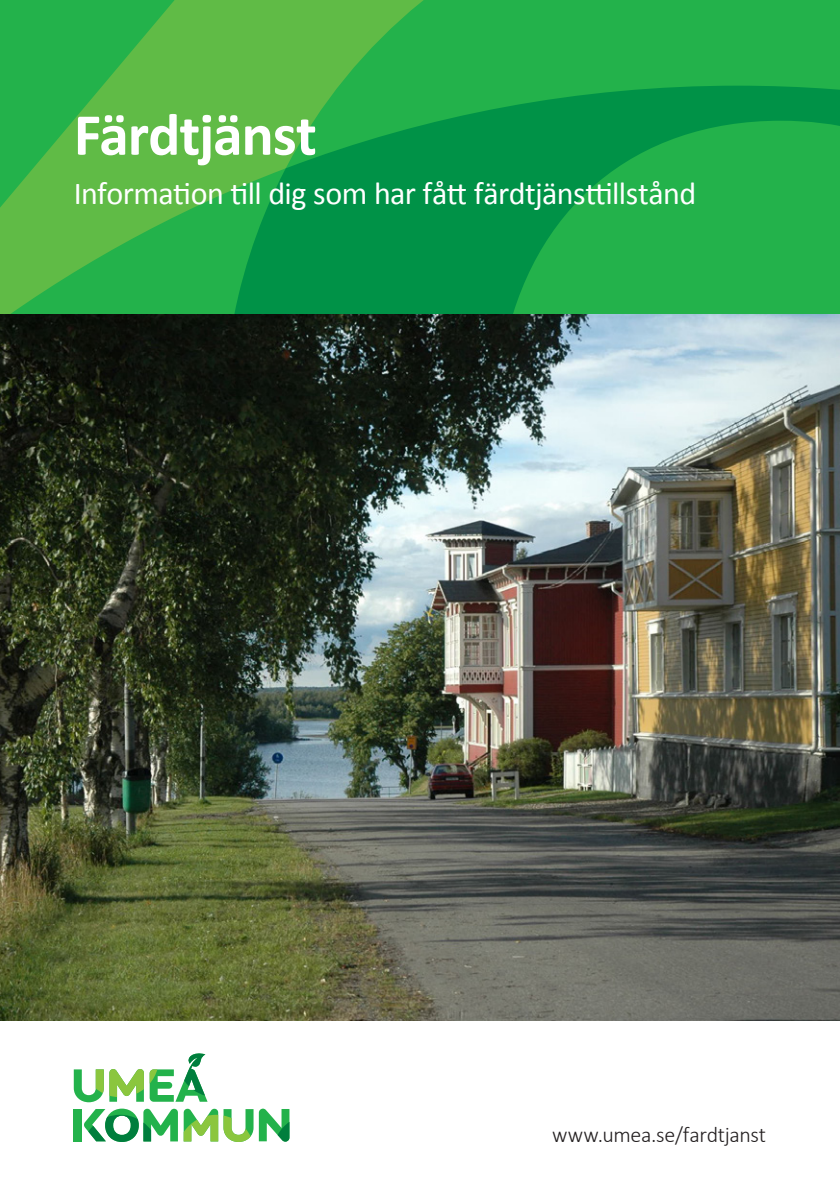
<style>
.page{position:relative;width:840px;height:1191px;background:#fff}
.page>*{position:absolute;margin:0;border:0;box-sizing:border-box;transform-origin:0 0}
.t1{font:700 60px "Calibri";letter-spacing:-.02em;color:#fff}
.t2{font:32px "Calibri";letter-spacing:-.015em;color:#fff}
.bröd{font:300 22px "Calibri";letter-spacing:-.015em;color:#231f20}
</style>
<div class="page">
<img style="left:0;top:313px;width:839px;height:707px">
<div style="left:74px;top:1109px;width:8px;height:32px;background:#23b24b"></div>
<svg style="left:259px;top:1108px;width:30px;height:33px"></svg>
<svg style="left:84px;top:1108px;width:169px;height:34px"></svg>
<svg style="left:74px;top:1053px;width:133px;height:49px"></svg>
<svg style="left:0;top:0;width:839px;height:313px;background:#3cb548"></svg>
<svg style="left:222px;top:86px;width:617px;height:227px;background:#15a348"></svg>
<svg style="left:238px;top:215px;width:26px;height:81px;background:#10a048"></svg>
<p class="t1" style="left:74px;top:96px;width:244px">Färdtjänst</p>
<p class="t2" style="left:74px;top:173px;width:623px">Information till dig som har fått färdtjänsttillstånd</p>
<p class="bröd" style="left:552px;top:1121px;width:215px">www.umea.se/fardtjanst</p>
</div>
